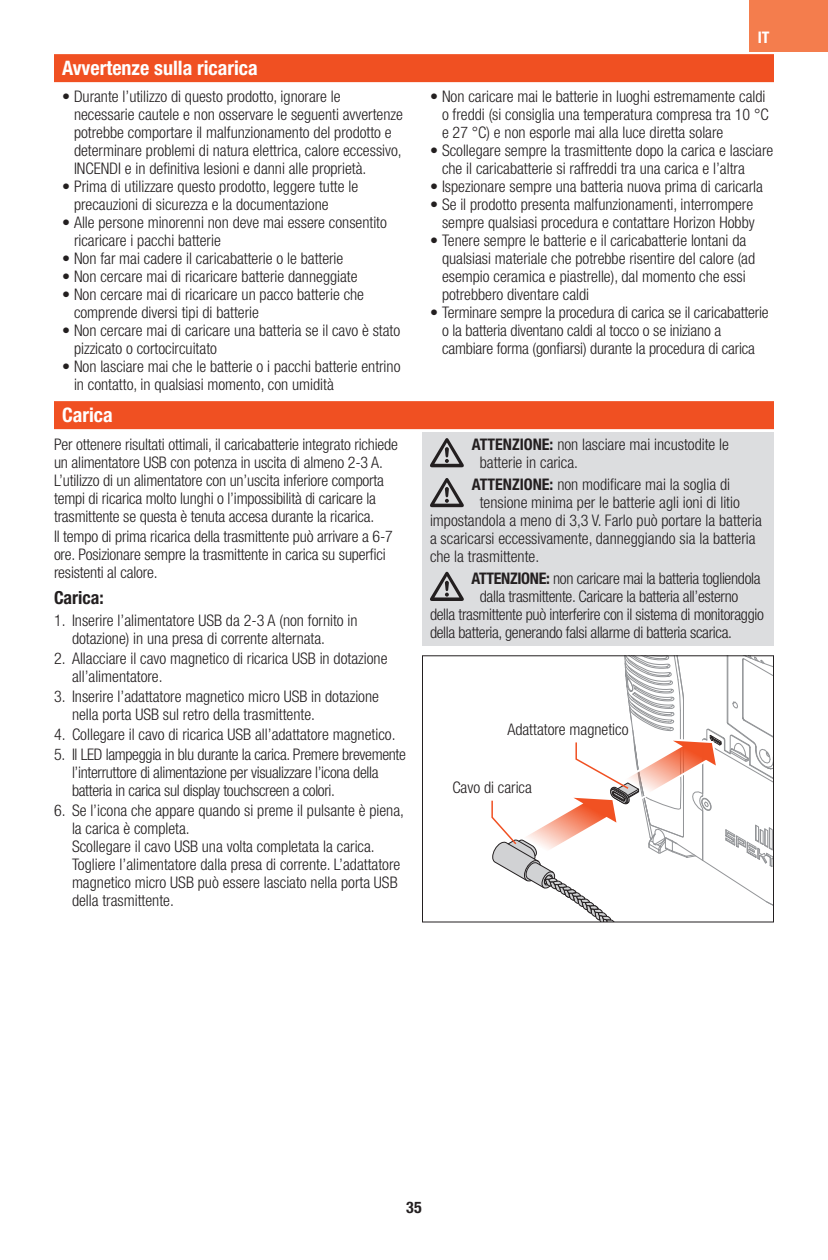
<style>
.page{position:relative;width:828px;height:1260px;background:#fff}
.page>*{position:absolute;margin:0;border:0;box-sizing:border-box;transform-origin:0 0}
.SPM_Header{font:700 condensed 20px "Helvetica Neue LT Std";color:#fff}
.SPM_Subhead{font:700 condensed 18px "Helvetica Neue LT Std";color:#231f20}
.SPM_Body{font:300 condensed 16px/18px "Helvetica Neue LT Std";color:#231f20}
.warnings{font:300 condensed 16px/18px "Helvetica Neue LT Std";color:#231f20}
.warnings-2{font:300 condensed 16px "Helvetica Neue LT Std";letter-spacing:-.02em;color:#231f20}
.SPM_Body-2{font:300 condensed 16px/18px "Helvetica Neue LT Std";letter-spacing:-.02em;color:#231f20}
.t1{font:700 condensed 16px "Helvetica Neue LT Std";color:#231f20}
.t2{font:700 condensed 16px "Helvetica Neue LT Std";color:#fff}
.s1{font-weight:700}
</style>
<div class="page">
<div style="left:750px;top:0;width:78px;height:51px;background:#f47d4d"></div>
<svg style="left:441px;top:82px;width:187px;height:351px"></svg>
<div style="left:422px;top:433px;width:352px;height:213px;background:#dcdddf"></div>
<svg style="left:491px;top:655px;width:283px;height:268px"></svg>
<div style="left:54px;top:401px;width:720px;height:28px;background:#f05022"></div>
<svg style="left:430px;top:438px;width:34px;height:29px"></svg>
<svg style="left:430px;top:478px;width:34px;height:29px"></svg>
<svg style="left:430px;top:572px;width:34px;height:29px"></svg>
<div style="left:54px;top:54px;width:720px;height:28px;background:#f05022"></div>
<p class="SPM_Header" style="left:62px;top:56px;width:197px">Avvertenze sulla ricarica</p>
<p class="SPM_Body" style="left:74px;top:88px;width:330px;text-indent:-12px">• Durante l’utilizzo di questo prodotto, ignorare le necessarie cautele e non osservare le seguenti avvertenze potrebbe comportare il malfunzionamento del prodotto e determinare problemi di natura elettrica, calore eccessivo, INCENDI e in definitiva lesioni e danni alle proprietà.</p>
<p class="SPM_Body" style="left:74px;top:178px;width:286px;text-indent:-12px">• Prima di utilizzare questo prodotto, leggere tutte le precauzioni di sicurezza e la documentazione</p>
<p class="SPM_Body" style="left:74px;top:214px;width:314px;text-indent:-12px">• Alle persone minorenni non deve mai essere consentito ricaricare i pacchi batterie</p>
<p class="SPM_Body" style="left:62px;top:250px;width:283px">• Non far mai cadere il caricabatterie o le batterie</p>
<p class="SPM_Body" style="left:62px;top:268px;width:297px">• Non cercare mai di ricaricare batterie danneggiate</p>
<p class="SPM_Body" style="left:74px;top:286px;width:292px;text-indent:-12px">• Non cercare mai di ricaricare un pacco batterie che comprende diversi tipi di batterie</p>
<p class="SPM_Body" style="left:74px;top:322px;width:328px;text-indent:-12px">• Non cercare mai di caricare una batteria se il cavo è stato pizzicato o cortocircuitato</p>
<p class="SPM_Body" style="left:74px;top:358px;width:328px;text-indent:-12px">• Non lasciare mai che le batterie o i pacchi batterie entrino in contatto, in qualsiasi momento, con umidità</p>
<p class="SPM_Header" style="left:62px;top:403px;width:52px">Carica</p>
<p class="SPM_Body" style="left:54px;top:435px;width:346px">Per ottenere risultati ottimali, il caricabatterie integrato richiede un alimentatore USB con potenza in uscita di almeno 2-3 A.<br>L’utilizzo di un alimentatore con un’uscita inferiore comporta tempi di ricarica molto lunghi o l’impossibilità di caricare la trasmittente se questa è tenuta accesa durante la ricarica.</p>
<p class="SPM_Body" style="left:54px;top:527px;width:340px">Il tempo di prima ricarica della trasmittente può arrivare a 6-7 ore. Posizionare sempre la trasmittente in carica su superfici resistenti al calore.</p>
<p class="SPM_Subhead" style="left:54px;top:586px;width:51px">Carica:</p>
<p class="SPM_Body" style="left:72px;top:611px;width:287px;text-indent:-18px">1. Inserire l’alimentatore USB da 2-3 A (non fornito in dotazione) in una presa di corrente alternata.</p>
<p class="SPM_Body" style="left:72px;top:649px;width:317px;text-indent:-18px">2. Allacciare il cavo magnetico di ricarica USB in dotazione all’alimentatore.</p>
<p class="SPM_Body" style="left:72px;top:687px;width:309px;text-indent:-18px">3. Inserire l’adattatore magnetico micro USB in dotazione nella porta USB sul retro della trasmittente.</p>
<p class="SPM_Body" style="left:54px;top:725px;width:343px">4. Collegare il cavo di ricarica USB all’adattatore magnetico.</p>
<p class="SPM_Body-2" style="left:72px;top:745px;width:335px;text-indent:-18px">5. Il LED lampeggia in blu durante la carica. Premere brevemente l’interruttore di alimentazione per visualizzare l’icona della batteria in carica sul display touchscreen a colori.</p>
<p class="SPM_Body" style="left:72px;top:801px;width:334px;text-indent:-18px">6. Se l’icona che appare quando si preme il pulsante è piena, la carica è completa.<br>Scollegare il cavo USB una volta completata la carica.<br>Togliere l’alimentatore dalla presa di corrente. L’adattatore magnetico micro USB può essere lasciato nella porta USB della trasmittente.</p>
<p class="t2" style="left:758px;top:28px;width:13px">IT</p>
<p class="SPM_Body" style="left:442px;top:88px;width:328px;text-indent:-12px">• Non caricare mai le batterie in luoghi estremamente caldi o freddi (si consiglia una temperatura compresa tra 10 °C e 27 °C) e non esporle mai alla luce diretta solare</p>
<p class="SPM_Body" style="left:442px;top:142px;width:333px;text-indent:-12px">• Scollegare sempre la trasmittente dopo la carica e lasciare che il caricabatterie si raffreddi tra una carica e l’altra</p>
<p class="SPM_Body" style="left:430px;top:178px;width:334px">• Ispezionare sempre una batteria nuova prima di caricarla</p>
<p class="SPM_Body" style="left:430px;top:196px;width:326px;text-align:right">• Se il prodotto presenta malfunzionamenti, interrompere sempre qualsiasi procedura e contattare Horizon Hobby</p>
<p class="SPM_Body" style="left:442px;top:232px;width:315px;text-indent:-12px">• Tenere sempre le batterie e il caricabatterie lontani da qualsiasi materiale che potrebbe risentire del calore (ad esempio ceramica e piastrelle), dal momento che essi potrebbero diventare caldi</p>
<p class="SPM_Body" style="left:442px;top:304px;width:328px;text-indent:-12px">• Terminare sempre la procedura di carica se il caricabatterie o la batteria diventano caldi al tocco o se iniziano a cambiare forma (gonfiarsi) durante la procedura di carica</p>
<p class="warnings" style="left:480px;top:435px;width:251px;text-indent:-8px"><span class="s1">ATTENZIONE:</span> non lasciare mai incustodite le batterie in carica.</p>
<p class="warnings" style="left:472px;top:475px;width:260px"><span class="s1">ATTENZIONE:</span> non modificare mai la soglia di</p>
<p class="warnings" style="left:480px;top:493px;width:262px">tensione minima per le batterie agli ioni di litio</p>
<p class="warnings" style="left:430px;top:511px;width:333px">impostandola a meno di 3,3 V. Farlo può portare la batteria</p>
<p class="warnings" style="left:430px;top:529px;width:327px">a scaricarsi eccessivamente, danneggiando sia la batteria</p>
<p class="warnings" style="left:430px;top:547px;width:111px">che la trasmittente.</p>
<p class="warnings-2" style="left:471px;top:569px;width:291px"><span class="s1">ATTENZIONE:</span> non caricare mai la batteria togliendola</p>
<p class="warnings-2" style="left:480px;top:587px;width:260px">dalla trasmittente. Caricare la batteria all’esterno</p>
<p class="warnings-2" style="left:430px;top:605px;width:335px">della trasmittente può interferire con il sistema di monitoraggio</p>
<p class="warnings-2" style="left:430px;top:623px;width:304px">della batteria, generando falsi allarme di batteria scarica.</p>
<p class="SPM_Body" style="left:507px;top:720px;width:123px">Adattatore magnetico</p>
<p class="SPM_Body" style="left:452px;top:779px;width:81px">Cavo di carica</p>
<p class="t1" style="left:406px;top:1198px;width:17px">35</p>
</div>
